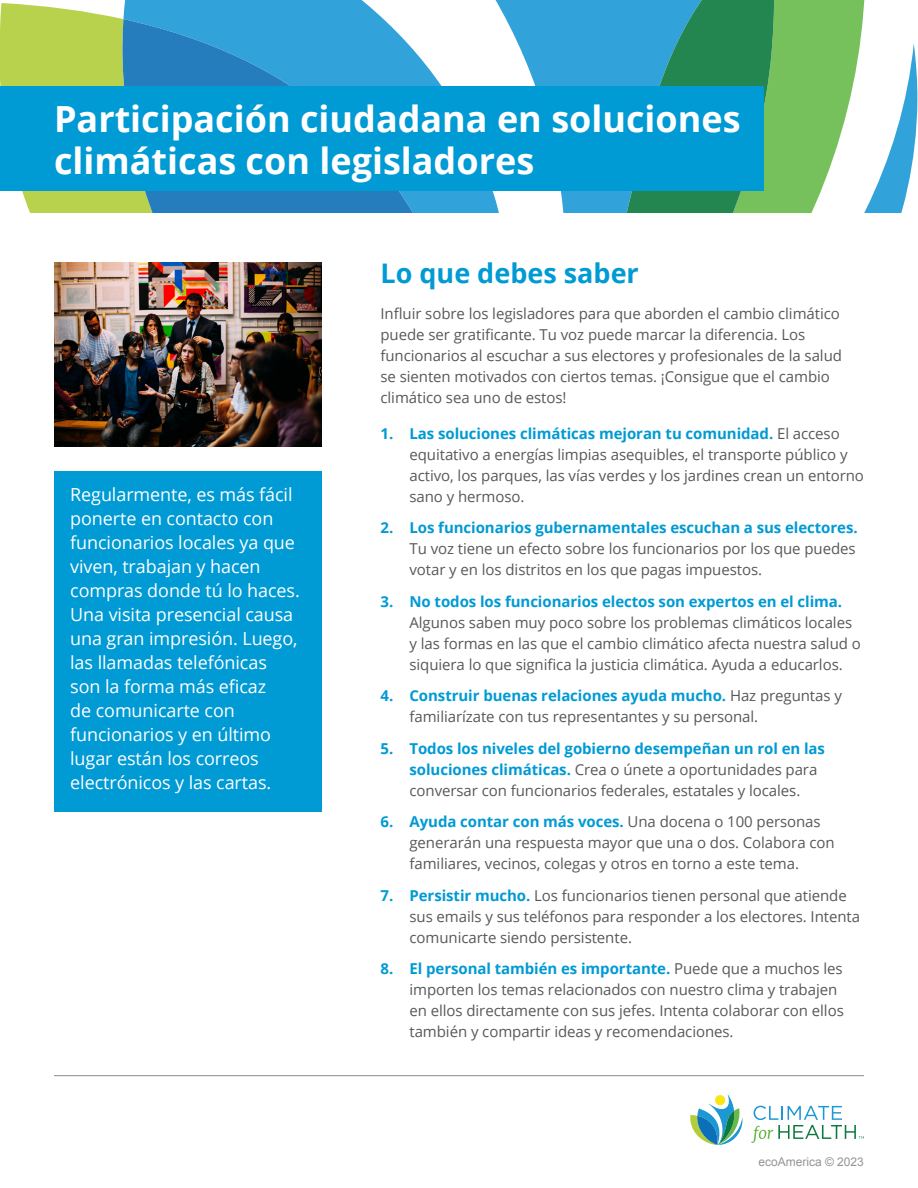
<style>
.page{position:relative;width:918px;height:1188px;background:#fff}
.page>*{position:absolute;margin:0;border:0;box-sizing:border-box;transform-origin:0 0}
.t1{font:700 36px/42px "Open Sans";color:#fff}
.t2{font:700 27px "Open Sans";color:#009ad4}
.t3{font:18px/24px "Open Sans";letter-spacing:-.005em;color:#fff}
.t4{font:15px/21px "Open Sans";letter-spacing:-.005em;color:#57585a}
.t5{font:700 15px "Open Sans";color:#009ad4}
.t6{font:12px "Arial";color:#939598}
.s1{font-weight:700;color:#009ad4}
</style>
<div class="page">
<hr style="left:54px;top:1075px;width:810px;height:1px;background:#57585a">
<svg style="left:0;top:3px;width:325px;height:209px;fill:#b8d24e"></svg>
<svg style="left:109px;top:19px;width:216px;height:193px;fill:#267dbe"></svg>
<svg style="left:895px;top:44px;width:23px;height:168px;fill:#31a2da"></svg>
<svg style="left:775px;top:0;width:120px;height:212px;fill:#77c15c"></svg>
<svg style="left:325px;top:0;width:158px;height:212px;fill:#31a2da"></svg>
<svg style="left:483px;top:0;width:292px;height:212px;fill:#31a2da"></svg>
<div style="left:0;top:86px;width:763px;height:104px;background:#009ad4"></div>
<svg style="left:751px;top:1106px;width:113px;height:37px"></svg>
<svg style="left:690px;top:1095px;width:52px;height:50px"></svg>
<img style="left:54px;top:262px;width:268px;height:185px">
<div style="left:54px;top:471px;width:268px;height:341px;background:#009ad4"></div>
<p class="t1" style="left:54px;top:97px;width:688px">Participación ciudadana en soluciones climáticas con legisladores</p>
<p class="t2" style="left:381px;top:254px;width:260px">Lo que debes saber</p>
<p class="t3" style="left:70px;top:482px;width:231px">Regularmente, es más fácil ponerte en contacto con funcionarios locales ya que viven, trabajan y hacen compras donde tú lo haces.<br>Una visita presencial causa una gran impresión. Luego, las llamadas telefónicas son la forma más eficaz<br>de comunicarte con funcionarios y en último lugar están los correos electrónicos y las cartas.</p>
<p class="t4" style="left:381px;top:302px;width:463px">Influir sobre los legisladores para que aborden el cambio climático puede ser gratificante. Tu voz puede marcar la diferencia. Los funcionarios al escuchar a sus electores y profesionales de la salud se sienten motivados con ciertos temas. ¡Consigue que el cambio climático sea uno de estos!</p>
<p class="t5" style="left:381px;top:423px;width:14px">1.</p>
<p class="t5" style="left:381px;top:517px;width:14px">2.</p>
<p class="t5" style="left:381px;top:591px;width:14px">3.</p>
<p class="t5" style="left:381px;top:685px;width:14px">4.</p>
<p class="t5" style="left:381px;top:738px;width:14px">5.</p>
<p class="t5" style="left:381px;top:811px;width:14px">6.</p>
<p class="t5" style="left:381px;top:885px;width:14px">7.</p>
<p class="t5" style="left:381px;top:958px;width:14px">8.</p>
<p class="t4" style="left:410px;top:422px;width:456px"><span class="s1">Las soluciones climáticas mejoran tu comunidad.</span> El acceso equitativo a energías limpias asequibles, el transporte público y activo, los parques, las vías verdes y los jardines crean un entorno sano y hermoso.</p>
<p class="t4" style="left:410px;top:517px;width:450px"><span class="s1">Los funcionarios gubernamentales escuchan a sus electores.<br></span>Tu voz tiene un efecto sobre los funcionarios por los que puedes votar y en los distritos en los que pagas impuestos.</p>
<p class="t4" style="left:410px;top:590px;width:453px"><span class="s1">No todos los funcionarios electos son expertos en el clima.<br></span>Algunos saben muy poco sobre los problemas climáticos locales y las formas en las que el cambio climático afecta nuestra salud o siquiera lo que significa la justicia climática. Ayuda a educarlos.</p>
<p class="t4" style="left:410px;top:685px;width:434px"><span class="s1">Construir buenas relaciones ayuda mucho.</span> Haz preguntas y familiarízate con tus representantes y su personal.</p>
<p class="t4" style="left:410px;top:737px;width:417px"><span class="s1">Todos los niveles del gobierno desempeñan un rol en las soluciones climáticas.</span> Crea o únete a oportunidades para conversar con funcionarios federales, estatales y locales.</p>
<p class="t4" style="left:410px;top:811px;width:427px"><span class="s1">Ayuda contar con más voces.</span> Una docena o 100 personas generarán una respuesta mayor que una o dos. Colabora con familiares, vecinos, colegas y otros en torno a este tema.</p>
<p class="t4" style="left:410px;top:884px;width:452px"><span class="s1">Persistir mucho.</span> Los funcionarios tienen personal que atiende sus emails y sus teléfonos para responder a los electores. Intenta comunicarte siendo persistente.</p>
<p class="t4" style="left:410px;top:958px;width:436px"><span class="s1">El personal también es importante.</span> Puede que a muchos les importen los temas relacionados con nuestro clima y trabajen en ellos directamente con sus jefes. Intenta colaborar con ellos también y compartir ideas y recomendaciones.</p>
<p class="t6" style="left:758px;top:1154px;width:107px">ecoAmerica © 2023</p>
</div>
